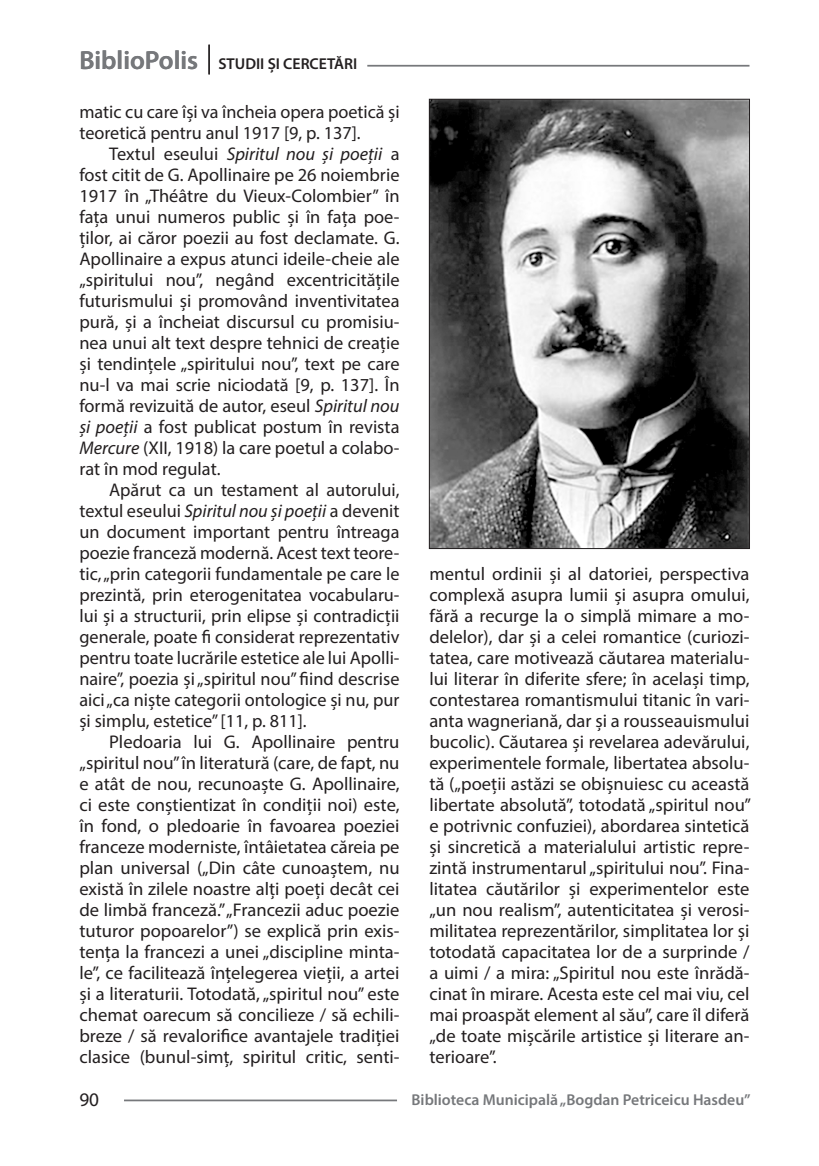
<style>
.page{position:relative;width:819px;height:1166px;background:#fff}
.page>*{position:absolute;margin:0;border:0;box-sizing:border-box;transform-origin:0 0}
.t1{font:19.25px "Myriad Pro";color:#231f20}
.Body{font:18.38px/21px "Myriad Pro";color:#231f20;text-align:justify}
.t2{font:600 15.75px "Myriad Pro";color:#76787b}
.t3{font:600 15.75px "Myriad Pro";color:#231f20}
.s1{font-size:26.25px;color:#76787b}
.s2{font-style:italic}
</style>
<div class="page">
<hr style="left:124px;top:1099px;width:273px;height:2px;background:#76787b">
<hr style="left:208px;top:45px;width:2px;height:29px;background:#231f20">
<hr style="left:367px;top:65px;width:382px;height:2px;background:#76787b">
<img style="left:431px;top:101px;width:316px;height:446px">
<div style="left:429px;top:99px;width:320px;height:450px;border:1px solid #231f20"></div>
<p class="t3" style="left:79px;top:54px;width:279px"><span class="s1">BiblioPolis</span> STUDII ȘI CERCETĂRI</p>
<p class="Body" style="left:79px;top:101px;width:322px">matic cu care își va încheia opera poetică și teoretică pentru anul 1917 [9, p. 137].</p>
<p class="Body" style="left:79px;top:143px;width:321px;text-indent:30px">Textul eseului <span class="s2">Spiritul nou și poeții</span> a fost citit de G. Apollinaire pe 26 noiembrie 1917 în „Théâtre du Vieux-Colombier” în fața unui numeros public și în fața poe&shy;ților, ai căror poezii au fost declamate. G.<br>Apollinaire a expus atunci ideile-cheie ale „spiritului nou”, negând excentricitățile futurismului și promovând inventivitatea pură, și a încheiat discursul cu promisiu&shy;nea unui alt text despre tehnici de creație și tendințele „spiritului nou”, text pe care nu-l va mai scrie niciodată [9, p. 137]. În formă revizuită de autor, eseul <span class="s2">Spiritul nou și poeții</span> a fost publicat postum în revista <span class="s2">Mercure</span> (XII, 1918) la care poetul a colabo&shy;rat în mod regulat.</p>
<p class="Body" style="left:79px;top:479px;width:321px;text-indent:30px">Apărut ca un testament al autorului, textul eseului <span class="s2">Spiritul nou și poeții</span> a devenit un document important pentru întreaga poezie franceză modernă. Acest text teore&shy;tic, „prin categorii fundamentale pe care le prezintă, prin eterogenitatea vocabularu&shy;lui și a structurii, prin elipse și contradicții generale, poate fi considerat reprezentativ pentru toate lucrările estetice ale lui Apolli&shy;naire”, poezia și „spiritul nou” fiind descrise aici „ca niște categorii ontologice și nu, pur și simplu, estetice” [11, p. 811].</p>
<p class="Body" style="left:79px;top:731px;width:322px;text-indent:30px">Pledoaria lui G. Apollinaire pentru „spiritul nou” în literatură (care, de fapt, nu e atât de nou, recunoaște G. Apollinaire, ci este conștientizat în condiții noi) este, în fond, o pledoarie în favoarea poeziei franceze moderniste, întâietatea căreia pe plan universal („Din câte cunoaștem, nu există în zilele noastre alți poeți decât cei de limbă franceză.” „Francezii aduc poezie tuturor popoarelor”) se explică prin exis&shy;tența la francezi a unei „discipline minta&shy;le”, ce facilitează înțelegerea vieții, a artei și a literaturii. Totodată, „spiritul nou” este chemat oarecum să concilieze / să echili&shy;breze / să revalorifice avantajele tradiției clasice (bunul-simț, spiritul critic, senti-</p>
<p class="Body" style="left:429px;top:563px;width:323px">mentul ordinii și al datoriei, perspectiva complexă asupra lumii și asupra omului, fără a recurge la o simplă mimare a mo&shy;delelor), dar și a celei romantice (curiozi&shy;tatea, care motivează căutarea materialu&shy;lui literar în diferite sfere; în același timp, contestarea romantismului titanic în vari&shy;anta wagneriană, dar și a rousseauismului bucolic). Căutarea și revelarea adevărului, experimentele formale, libertatea absolu&shy;tă („poeții astăzi se obișnuiesc cu această libertate absolută”, totodată „spiritul nou” e potrivnic confuziei), abordarea sintetică și sincretică a materialului artistic repre&shy;zintă instrumentarul „spiritului nou”. Fina&shy;litatea căutărilor și experimentelor este „un nou realism”, autenticitatea și verosi&shy;militatea reprezentărilor, simplitatea lor și totodată capacitatea lor de a surprinde / a uimi / a mira: „Spiritul nou este înrădă&shy;cinat în mirare. Acesta este cel mai viu, cel mai proaspăt element al său”, care îl diferă „de toate mișcările artistice și literare an&shy;terioare”.</p>
<p class="t1" style="left:79px;top:1087px;width:21px">90</p>
<p class="t2" style="left:411px;top:1090px;width:340px">Biblioteca Municipală „Bogdan Petriceicu Hasdeu”</p>
</div>
